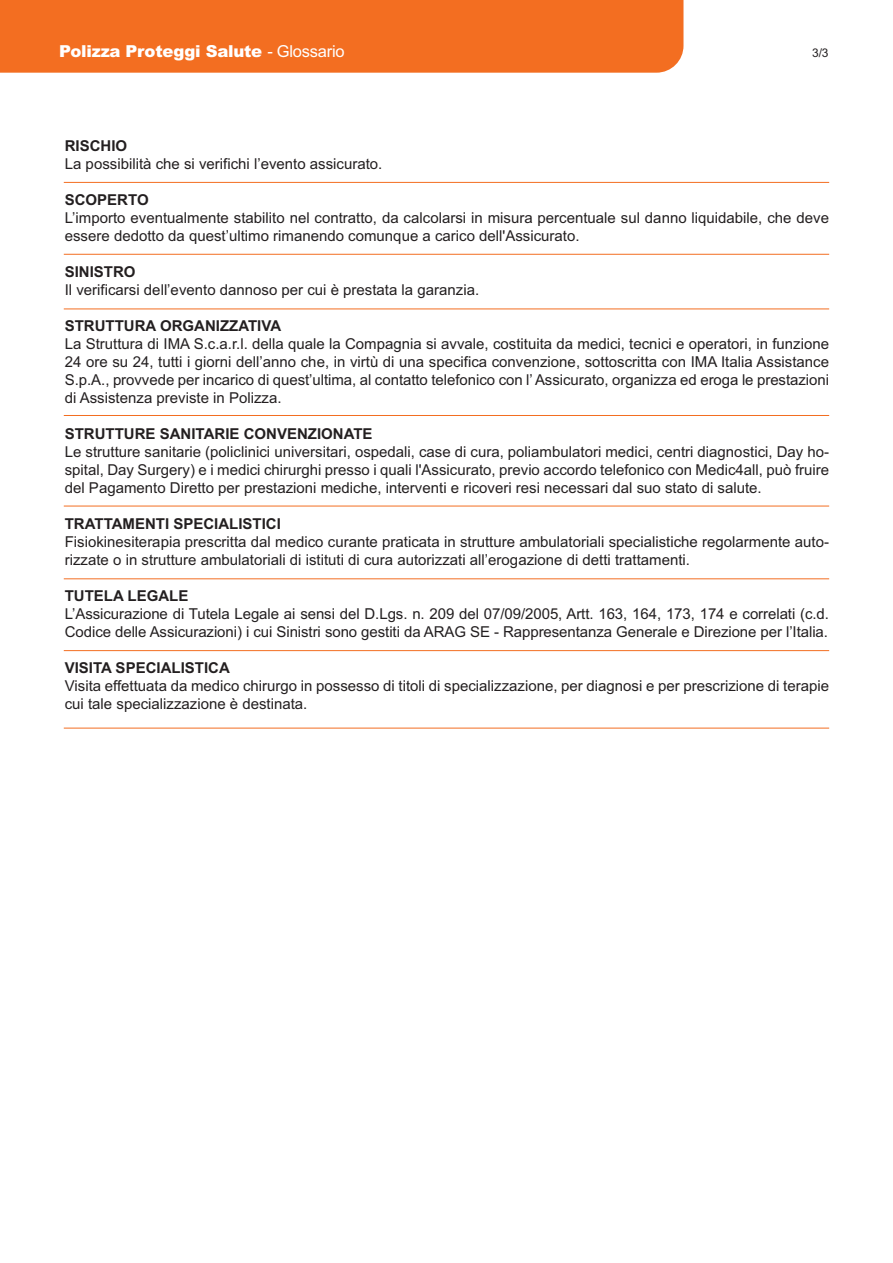
<style>
.page{position:relative;width:893px;height:1263px;background:#fff}
.page>*{position:absolute;margin:0;border:0;box-sizing:border-box;transform-origin:0 0}
.t1{font:900 16.5px "Arial";letter-spacing:-.015em;color:#fff}
.t2{font:15px/18px "Arial";color:#231f20}
.t3{font:700 15px "Arial";color:#231f20}
.t4{font:12px "Arial";color:#231f20}
.s1{font-weight:400}
</style>
<div class="page">
<div style="left:0;top:0;width:683px;height:73px;background:#f36e21"></div>
<hr style="left:64px;top:309px;width:765px;height:1px;background:#f36e21">
<hr style="left:64px;top:415px;width:765px;height:1px;background:#f36e21">
<hr style="left:64px;top:506px;width:765px;height:1px;background:#f36e21">
<hr style="left:64px;top:578px;width:765px;height:1px;background:#f36e21">
<hr style="left:64px;top:650px;width:765px;height:1px;background:#f36e21">
<hr style="left:64px;top:728px;width:765px;height:1px;background:#f36e21">
<hr style="left:64px;top:182px;width:765px;height:1px;background:#f36e21">
<hr style="left:64px;top:254px;width:765px;height:1px;background:#f36e21">
<p class="t1" style="left:59px;top:42px;width:287px">Polizza Proteggi Salute <span class="s1">- Glossario</span></p>
<p class="t4" style="left:812px;top:48px;width:18px">3/3</p>
<p class="t3" style="left:65px;top:140px;width:64px">RISCHIO</p>
<p class="t2" style="left:65px;top:156px;width:319px">La possibilità che si verifichi l’evento assicurato.</p>
<p class="t3" style="left:65px;top:194px;width:85px">SCOPERTO</p>
<p class="t2" style="left:65px;top:210px;width:766px">L’importo eventualmente stabilito nel contratto, da calcolarsi in misura percentuale sul danno liquidabile, che deve essere dedotto da quest’ultimo rimanendo comunque a carico dell'Assicurato.</p>
<p class="t3" style="left:65px;top:266px;width:72px">SINISTRO</p>
<p class="t2" style="left:65px;top:282px;width:416px">Il verificarsi dell’evento dannoso per cui è prestata la garanzia.</p>
<p class="t3" style="left:65px;top:320px;width:218px">STRUTTURA ORGANIZZATIVA</p>
<p class="t2" style="left:65px;top:336px;width:766px;text-align:justify">La Struttura di IMA S.c.a.r.l. della quale la Compagnia si avvale, costituita da medici, tecnici e operatori, in funzione 24 ore su 24, tutti i giorni dell’anno che, in virtù di una specifica convenzione, sottoscritta con IMA Italia Assistance S.p.A., provvede per incarico di quest’ultima, al contatto telefonico con l’ Assicurato, organizza ed eroga le prestazioni di Assistenza previste in Polizza.</p>
<p class="t3" style="left:65px;top:428px;width:309px">STRUTTURE SANITARIE CONVENZIONATE</p>
<p class="t2" style="left:65px;top:444px;width:766px;text-align:justify">Le strutture sanitarie (policlinici universitari, ospedali, case di cura, poliambulatori medici, centri diagnostici, Day ho&shy;spital, Day Surgery) e i medici chirurghi presso i quali l'Assicurato, previo accordo telefonico con Medic4all, può fruire del Pagamento Diretto per prestazioni mediche, interventi e ricoveri resi necessari dal suo stato di salute.</p>
<p class="t3" style="left:65px;top:518px;width:218px">TRATTAMENTI SPECIALISTICI</p>
<p class="t2" style="left:65px;top:534px;width:766px">Fisiokinesiterapia prescritta dal medico curante praticata in strutture ambulatoriali specialistiche regolarmente auto&shy;rizzate o in strutture ambulatoriali di istituti di cura autorizzati all’erogazione di detti trattamenti.</p>
<p class="t3" style="left:65px;top:590px;width:125px">TUTELA LEGALE</p>
<p class="t2" style="left:65px;top:606px;width:766px">L’Assicurazione di Tutela Legale ai sensi del D.Lgs. n. 209 del 07/09/2005, Artt. 163, 164, 173, 174 e correlati (c.d.<br>Codice delle Assicurazioni) i cui Sinistri sono gestiti da ARAG SE - Rappresentanza Generale e Direzione per l’Italia.</p>
<p class="t3" style="left:65px;top:662px;width:167px">VISITA SPECIALISTICA</p>
<p class="t2" style="left:65px;top:678px;width:766px">Visita effettuata da medico chirurgo in possesso di titoli di specializzazione, per diagnosi e per prescrizione di terapie cui tale specializzazione è destinata.</p>
</div>
